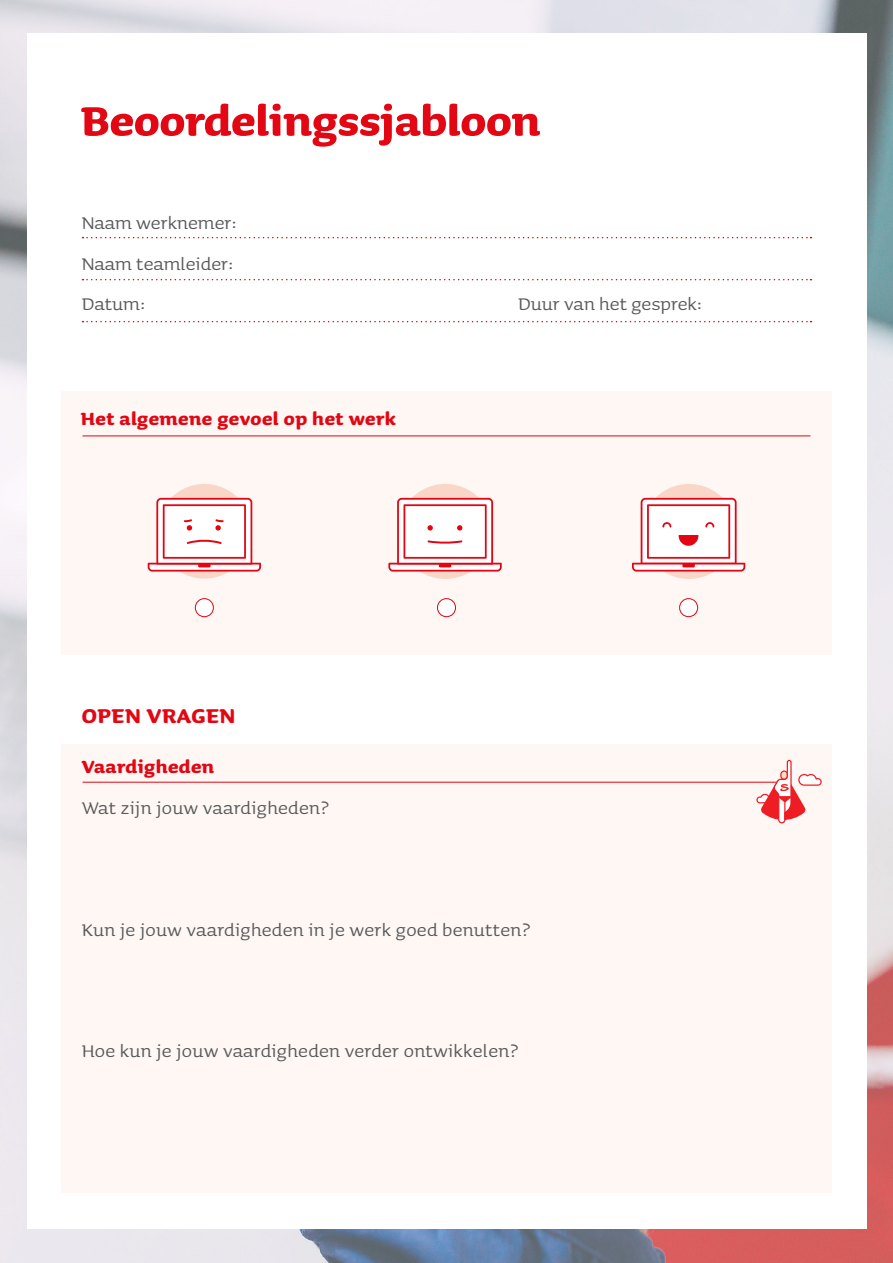
<style>
.page{position:relative;width:893px;height:1263px;background:#fff}
.page>*{position:absolute;margin:0;border:0;box-sizing:border-box;transform-origin:0 0}
.t1{font:700 52.5px "Sauna Pro";color:#e30613}
.t2{font:700 25.5px "Sauna Pro";letter-spacing:.02em;color:#e30613}
.kyssäri{font:22.5px "Sauna Pro";letter-spacing:.01em;color:#57585a}
.body{font:22.5px "Sauna Pro";color:#57585a}
.t3{font:700 22.5px "Sauna Pro";letter-spacing:.02em;color:#e30613}
</style>
<div class="page">
<img style="left:0;top:0;width:893px;height:1263px">
<div style="left:27px;top:34px;width:839px;height:1195px;background:#fff"></div>
<div style="left:61px;top:744px;width:771px;height:449px;background:#fef7f4"></div>
<div style="left:61px;top:392px;width:771px;height:263px;background:#fef7f4"></div>
<hr style="left:82px;top:782px;width:705px;height:1px;background:#e30613">
<hr style="left:82px;top:435px;width:728px;height:1px;background:#e30613">
<svg style="left:82px;top:237px;width:729px;height:1px"></svg>
<svg style="left:82px;top:279px;width:729px;height:1px"></svg>
<svg style="left:82px;top:321px;width:729px;height:1px"></svg>
<svg style="left:756px;top:760px;width:66px;height:63px"></svg>
<svg style="left:157px;top:484px;width:95px;height:95px"></svg>
<svg style="left:148px;top:498px;width:113px;height:73px"></svg>
<div style="left:195px;top:599px;width:18px;height:18px;background:#fff;border-radius:50%"></div>
<div style="left:195px;top:598px;width:19px;height:19px;border:1px solid #e30613;border-radius:50%"></div>
<div style="left:398px;top:484px;width:95px;height:95px;background:#fad6c9;border-radius:50%"></div>
<svg style="left:388px;top:498px;width:114px;height:73px"></svg>
<div style="left:437px;top:599px;width:18px;height:18px;background:#fff;border-radius:50%"></div>
<div style="left:437px;top:598px;width:19px;height:19px;border:1px solid #e30613;border-radius:50%"></div>
<div style="left:641px;top:484px;width:95px;height:95px;background:#fad6c9;border-radius:50%"></div>
<svg style="left:632px;top:498px;width:113px;height:73px"></svg>
<div style="left:680px;top:599px;width:18px;height:18px;background:#fff;border-radius:50%"></div>
<div style="left:679px;top:598px;width:19px;height:19px;border:1px solid #e30613;border-radius:50%"></div>
<h1 class="t1" style="left:81px;top:90px;width:461px">Beoordelingssjabloon</h1>
<p class="body" style="left:82px;top:211px;width:157px">Naam werknemer:</p>
<p class="body" style="left:82px;top:251px;width:153px">Naam teamleider:</p>
<p class="body" style="left:82px;top:292px;width:65px">Datum:</p>
<p class="body" style="left:518px;top:292px;width:186px">Duur van het gesprek:</p>
<p class="t3" style="left:81px;top:405px;width:317px">Het algemene gevoel op het werk</p>
<p class="t2" style="left:82px;top:701px;width:155px">OPEN VRAGEN</p>
<p class="t3" style="left:82px;top:753px;width:134px">Vaardigheden</p>
<p class="kyssäri" style="left:82px;top:795px;width:249px">Wat zijn jouw vaardigheden?</p>
<p class="kyssäri" style="left:82px;top:917px;width:451px">Kun je jouw vaardigheden in je werk goed benutten?</p>
<p class="kyssäri" style="left:82px;top:1039px;width:439px">Hoe kun je jouw vaardigheden verder ontwikkelen?</p>
</div>
